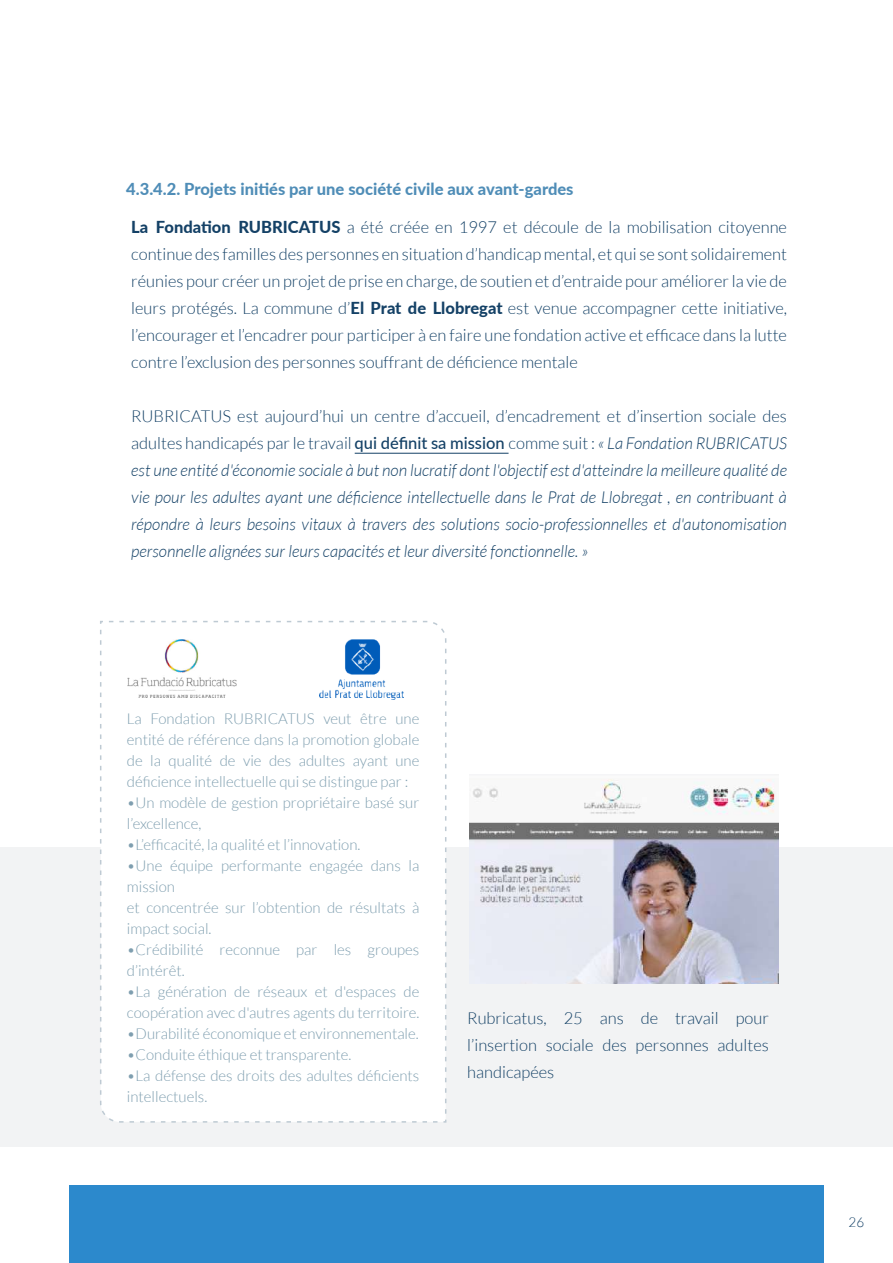
<style>
.page{position:relative;width:893px;height:1263px;background:#fff}
.page>*{position:absolute;margin:0;border:0;box-sizing:border-box;transform-origin:0 0}
.t1{font:300 16.5px/27px "Lato";color:#144166;text-align:justify}
.t2{font:italic 300 16.5px/27px "Lato";color:#144166;text-align:justify}
.t3{font:800 16.5px "Lato";color:#4f8db7}
.t4{font:300 15px/21px "Lato";color:#7e9eaf}
.t5{font:300 13.5px "Lato";color:#144166}
.s1{font-weight:800}
.s2{font-style:normal}
.s3{font-weight:500;font-style:normal}
</style>
<div class="page">
<div style="left:69px;top:1185px;width:755px;height:78px;background:#2c89cc"></div>
<hr style="left:355px;top:453px;width:154px;height:1px;background:#144166">
<div style="left:0;top:847px;width:892px;height:299px;background:#f2f3f4"></div>
<svg style="left:442px;top:1118px;width:5px;height:5px"></svg>
<svg style="left:100px;top:629px;width:339px;height:494px"></svg>
<div style="left:107px;top:620px;width:340px;height:498px;background:#fff"></div>
<img style="left:127px;top:639px;width:110px;height:59px">
<img style="left:319px;top:639px;width:84px;height:60px">
<img style="left:469px;top:779px;width:309px;height:204px">
<p class="t3" style="left:126px;top:176px;width:449px">4.3.4.2. Projets initiés par une société civile aux avant-gardes</p>
<p class="t1" style="left:131px;top:214px;width:657px"><span class="s1">La Fondation RUBRICATUS</span> a été créée en 1997 et découle de la mobilisation citoyenne continue des familles des personnes en situation d’handicap mental, et qui se sont solidairement réunies pour créer un projet de prise en charge, de soutien et d’entraide pour améliorer la vie de leurs protégés. La commune d’<span class="s1">El Prat de Llobregat</span> est venue accompagner cette initiative, l’encourager et l’encadrer pour participer à en faire une fondation active et efficace dans la lutte contre l’exclusion des personnes souffrant de déficience mentale</p>
<p class="t2" style="left:131px;top:403px;width:657px"><span class="s2">RUBRICATUS est aujourd’hui un centre d’accueil, d’encadrement et d’insertion sociale des adultes handicapés par le travail</span> <span class="s3">qui définit sa mission</span> <span class="s2">comme suit :</span> « La Fondation RUBRICATUS est une entité d'économie sociale à but non lucratif dont l'objectif est d'atteindre la meilleure qualité de vie pour les adultes ayant une déficience intellectuelle dans le Prat de Llobregat , en contribuant à répondre à leurs besoins vitaux à travers des solutions socio-professionnelles et d'autonomisation personnelle alignées sur leurs capacités et leur diversité fonctionnelle. »</p>
<p class="t4" style="left:127px;top:708px;width:294px;text-align:justify">La Fondation RUBRICATUS veut être une entité de référence dans la promotion globale de la qualité de vie des adultes ayant une déficience intellectuelle qui se distingue par :</p>
<p class="t4" style="left:127px;top:792px;width:294px">•Un modèle de gestion propriétaire basé sur l’excellence,</p>
<p class="t4" style="left:127px;top:834px;width:235px">•L’efficacité, la qualité et l’innovation.</p>
<p class="t4" style="left:127px;top:855px;width:294px">•Une équipe performante engagée dans la mission<br>et concentrée sur l’obtention de résultats à impact social.</p>
<p class="t4" style="left:127px;top:939px;width:294px">•Crédibilité reconnue par les groupes d’intérêt.</p>
<p class="t4" style="left:127px;top:981px;width:294px">•La génération de réseaux et d'espaces de coopération avec d'autres agents du territoire.</p>
<p class="t4" style="left:127px;top:1023px;width:293px">•Durabilité économique et environnementale.</p>
<p class="t4" style="left:127px;top:1044px;width:226px">•Conduite éthique et transparente.</p>
<p class="t4" style="left:127px;top:1065px;width:294px">•La défense des droits des adultes déficients intellectuels.</p>
<p class="t1" style="left:467px;top:1004px;width:303px">Rubricatus, 25 ans de travail pour l’insertion sociale des personnes adultes handicapées</p>
<p class="t5" style="left:848px;top:1215px;width:17px">26</p>
</div>
